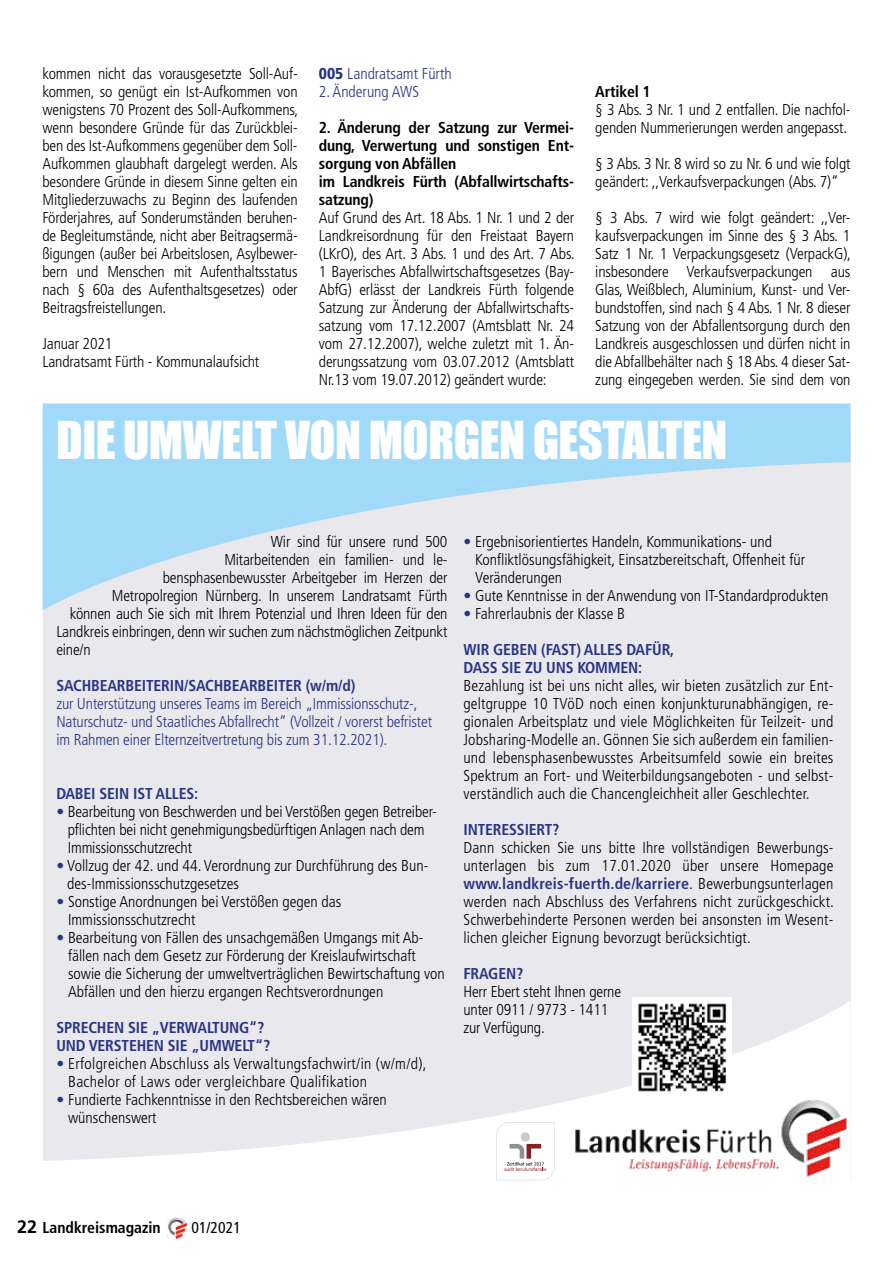
<style>
.page{position:relative;width:893px;height:1263px;background:#fff}
.page>*{position:absolute;margin:0;border:0;box-sizing:border-box;transform-origin:0 0}
.t1{font:48px "Impact";letter-spacing:-.01em;color:#fff}
.t2{font:300 condensed 15.75px/18px "Frutiger LT Std";color:#000}
.t3{font:300 condensed 15.75px/18px "Frutiger LT Std";letter-spacing:-.01em;color:#283583}
.t4{font:700 condensed 15.75px/18px "Frutiger LT Std";letter-spacing:-.01em;color:#283583}
.t5{font:700 condensed 15.75px/18px "Frutiger LT Std";letter-spacing:-.01em;color:#000}
.t6{font:300 condensed 15.75px/18px "Frutiger LT Std";letter-spacing:.02em;color:#000}
.t7{font:condensed 15.75px "Frutiger LT Std";color:#000}
.s1{font-weight:900}
.s2{color:#283583}
.s3{font-weight:700;color:#283583}
.s4{font-stretch:normal;font-size:18px}
</style>
<div class="page">
<div style="left:43px;top:425px;width:807px;height:756px;background:#e9e8ec"></div>
<svg style="left:43px;top:403px;width:807px;height:207px;fill:#a1daf8"></svg>
<svg style="left:43px;top:1001px;width:807px;height:180px"></svg>
<img style="left:573px;top:1099px;width:276px;height:80px">
<svg style="left:496px;top:1122px;width:58px;height:58px;background:#f0ebeb"></svg>
<div style="left:632px;top:998px;width:100px;height:99px;background:#fff"></div>
<img style="left:638px;top:1003px;width:89px;height:89px">
<img style="left:168px;top:1218px;width:20px;height:21px">
<p class="t2" style="left:43px;top:65px;width:257px;text-align:justify">kommen nicht das vorausgesetzte Soll-Auf&shy;kommen, so genügt ein Ist-Aufkommen von wenigstens 70 Prozent des Soll-Aufkommens, wenn besondere Gründe für das Zurückblei&shy;ben des Ist-Aufkommens gegenüber dem Soll-Aufkommen glaubhaft dargelegt werden. Als besondere Gründe in diesem Sinne gelten ein Mitgliederzuwachs zu Beginn des laufenden Förderjahres, auf Sonderumständen beruhen&shy;de Begleitumstände, nicht aber Beitragsermä&shy;ßigungen (außer bei Arbeitslosen, Asylbewer&shy;bern und Menschen mit Aufenthaltsstatus nach § 60a des Aufenthaltsgesetzes) oder Beitragsfreistellungen.</p>
<p class="t2" style="left:43px;top:335px;width:218px">Januar 2021<br>Landratsamt Fürth - Kommunalaufsicht</p>
<p class="t3" style="left:319px;top:65px;width:134px"><span class="s1">005</span> Landratsamt Fürth</p>
<p class="t3" style="left:319px;top:83px;width:102px">2. Änderung AWS</p>
<p class="t5" style="left:319px;top:119px;width:257px">2. Änderung der Satzung zur Vermei&shy;dung, Verwertung und sonstigen Ent&shy;sorgung von Abfällen<br>im Landkreis Fürth (Abfallwirtschafts&shy;satzung)</p>
<p class="t2" style="left:319px;top:209px;width:257px;text-align:justify">Auf Grund des Art. 18 Abs. 1 Nr. 1 und 2 der Landkreisordnung für den Freistaat Bayern (LKrO), des Art. 3 Abs. 1 und des Art. 7 Abs.<br>1 Bayerisches Abfallwirtschaftsgesetzes (Bay-AbfG) erlässt der Landkreis Fürth folgende Satzung zur Änderung der Abfallwirtschafts&shy;satzung vom 17.12.2007 (Amtsblatt Nr. 24 vom 27.12.2007), welche zuletzt mit 1. Än&shy;derungssatzung vom 03.07.2012 (Amtsblatt Nr.13 vom 19.07.2012) geändert wurde:</p>
<p class="t5" style="left:595px;top:83px;width:57px">Artikel 1</p>
<p class="t2" style="left:595px;top:101px;width:257px">§ 3 Abs. 3 Nr. 1 und 2 entfallen. Die nachfol&shy;genden Nummerierungen werden angepasst.</p>
<p class="t2" style="left:595px;top:155px;width:257px">§ 3 Abs. 3 Nr. 8 wird so zu Nr. 6 und wie folgt geändert: ,,Verkaufsverpackungen (Abs. 7)“</p>
<p class="t2" style="left:595px;top:209px;width:257px;text-align:justify">§ 3 Abs. 7 wird wie folgt geändert: ,,Ver&shy;kaufsverpackungen im Sinne des § 3 Abs. 1<br>Satz 1 Nr. 1 Verpackungsgesetz (VerpackG), insbesondere Verkaufsverpackungen aus Glas, Weißblech, Aluminium, Kunst- und Ver&shy;bundstoffen, sind nach § 4 Abs. 1 Nr. 8 dieser Satzung von der Abfallentsorgung durch den Landkreis ausgeschlossen und dürfen nicht in die Abfallbehälter nach § 18 Abs. 4 dieser Sat&shy;zung eingegeben werden. Sie sind dem von</p>
<h1 class="t1" style="left:56px;top:402px;width:673px">DIE UMWELT VON MORGEN GESTALTEN</h1>
<p class="t2" style="left:271px;top:533px;width:178px">Wir sind für unsere rund 500</p>
<p class="t2" style="left:224px;top:551px;width:225px">Mitarbeitenden ein familien- und le-</p>
<p class="t2" style="left:163px;top:569px;width:286px">bensphasenbewusster Arbeitgeber im Herzen der</p>
<p class="t2" style="left:112px;top:587px;width:337px">Metropolregion Nürnberg. In unserem Landratsamt Fürth</p>
<p class="t2" style="left:70px;top:605px;width:379px">können auch Sie sich mit Ihrem Potenzial und Ihren Ideen für den</p>
<p class="t2" style="left:56px;top:623px;width:393px">Landkreis einbringen, denn wir suchen zum nächstmöglichen Zeitpunkt</p>
<p class="t2" style="left:56px;top:641px;width:36px">eine/n</p>
<p class="t4" style="left:56px;top:677px;width:300px">SACHBEARBEITERIN/SACHBEARBEITER (w/m/d)</p>
<p class="t3" style="left:56px;top:695px;width:377px">zur Unterstützung unseres Teams im Bereich „Immissionsschutz-,<br>Naturschutz- und Staatliches Abfallrecht“ (Vollzeit / vorerst befristet im Rahmen einer Elternzeitvertretung bis zum 31.12.2021).</p>
<p class="t4" style="left:56px;top:785px;width:143px">DABEI SEIN IST ALLES:</p>
<p class="t2" style="left:68px;top:803px;width:371px;text-indent:-11px"><span class="s2">•</span> Bearbeitung von Beschwerden und bei Verstößen gegen Betreiber&shy;pflichten bei nicht genehmigungsbedürftigen Anlagen nach dem<br>Immissionsschutzrecht</p>
<p class="t2" style="left:67px;top:857px;width:363px;text-indent:-11px"><span class="s2">•</span> Vollzug der 42. und 44. Verordnung zur Durchführung des Bun&shy;des-Immissionsschutzgesetzes</p>
<p class="t2" style="left:68px;top:893px;width:275px;text-indent:-12px"><span class="s2">•</span> Sonstige Anordnungen bei Verstößen gegen das<br>Immissionsschutzrecht</p>
<p class="t2" style="left:68px;top:929px;width:378px;text-indent:-12px"><span class="s2">•</span> Bearbeitung von Fällen des unsachgemäßen Umgangs mit Ab&shy;fällen nach dem Gesetz zur Förderung der Kreislaufwirtschaft sowie die Sicherung der umweltverträglichen Bewirtschaftung von Abfällen und den hierzu ergangen Rechtsverordnungen</p>
<p class="t4" style="left:56px;top:1019px;width:215px">SPRECHEN SIE „VERWALTUNG“?<br>UND VERSTEHEN SIE „UMWELT“?</p>
<p class="t6" style="left:68px;top:1055px;width:360px;text-indent:-12px"><span class="s3">•</span> Erfolgreichen Abschluss als Verwaltungsfachwirt/in (w/m/d),<br>Bachelor of Laws oder vergleichbare Qualifikation</p>
<p class="t2" style="left:68px;top:1091px;width:320px;text-indent:-12px"><span class="s2">•</span> Fundierte Fachkenntnisse in den Rechtsbereichen wären wünschenswert</p>
<p class="t2" style="left:475px;top:533px;width:331px;text-indent:-12px"><span class="s2">•</span> Ergebnisorientiertes Handeln, Kommunikations- und<br>Konfliktlösungsfähigkeit, Einsatzbereitschaft, Offenheit für<br>Veränderungen</p>
<p class="t2" style="left:463px;top:587px;width:366px"><span class="s2">•</span> Gute Kenntnisse in der Anwendung von IT-Standardprodukten</p>
<p class="t2" style="left:463px;top:605px;width:163px"><span class="s2">•</span> Fahrerlaubnis der Klasse B</p>
<p class="t4" style="left:463px;top:641px;width:212px">WIR GEBEN (FAST) ALLES DAFÜR,<br>DASS SIE ZU UNS KOMMEN:</p>
<p class="t2" style="left:463px;top:677px;width:371px;text-align:justify">Bezahlung ist bei uns nicht alles, wir bieten zusätzlich zur Ent&shy;geltgruppe 10 TVöD noch einen konjunkturunabhängigen, re&shy;gionalen Arbeitsplatz und viele Möglichkeiten für Teilzeit- und Jobsharing-Modelle an. Gönnen Sie sich außerdem ein familien&shy;und lebensphasenbewusstes Arbeitsumfeld sowie ein breites Spektrum an Fort- und Weiterbildungsangeboten - und selbst&shy;verständlich auch die Chancengleichheit aller Geschlechter.</p>
<p class="t4" style="left:463px;top:821px;width:98px">INTERESSIERT?</p>
<p class="t2" style="left:463px;top:839px;width:372px;text-align:justify">Dann schicken Sie uns bitte Ihre vollständigen Bewerbungs&shy;unterlagen bis zum 17.01.2020 über unsere Homepage <span class="s3">www.landkreis-fuerth.de/karriere</span>. Bewerbungsunterlagen werden nach Abschluss des Verfahrens nicht zurückgeschickt.<br>Schwerbehinderte Personen werden bei ansonsten im Wesent&shy;lichen gleicher Eignung bevorzugt berücksichtigt.</p>
<p class="t4" style="left:463px;top:965px;width:61px">FRAGEN?</p>
<p class="t2" style="left:463px;top:983px;width:159px">Herr Ebert steht Ihnen gerne unter 0911 / 9773 - 1411 zur Verfügung.</p>
<p class="t5" style="left:17px;top:1218px;width:145px"><span class="s4">22</span> Landkreismagazin</p>
<p class="t7" style="left:191px;top:1218px;width:51px">01/2021</p>
</div>
